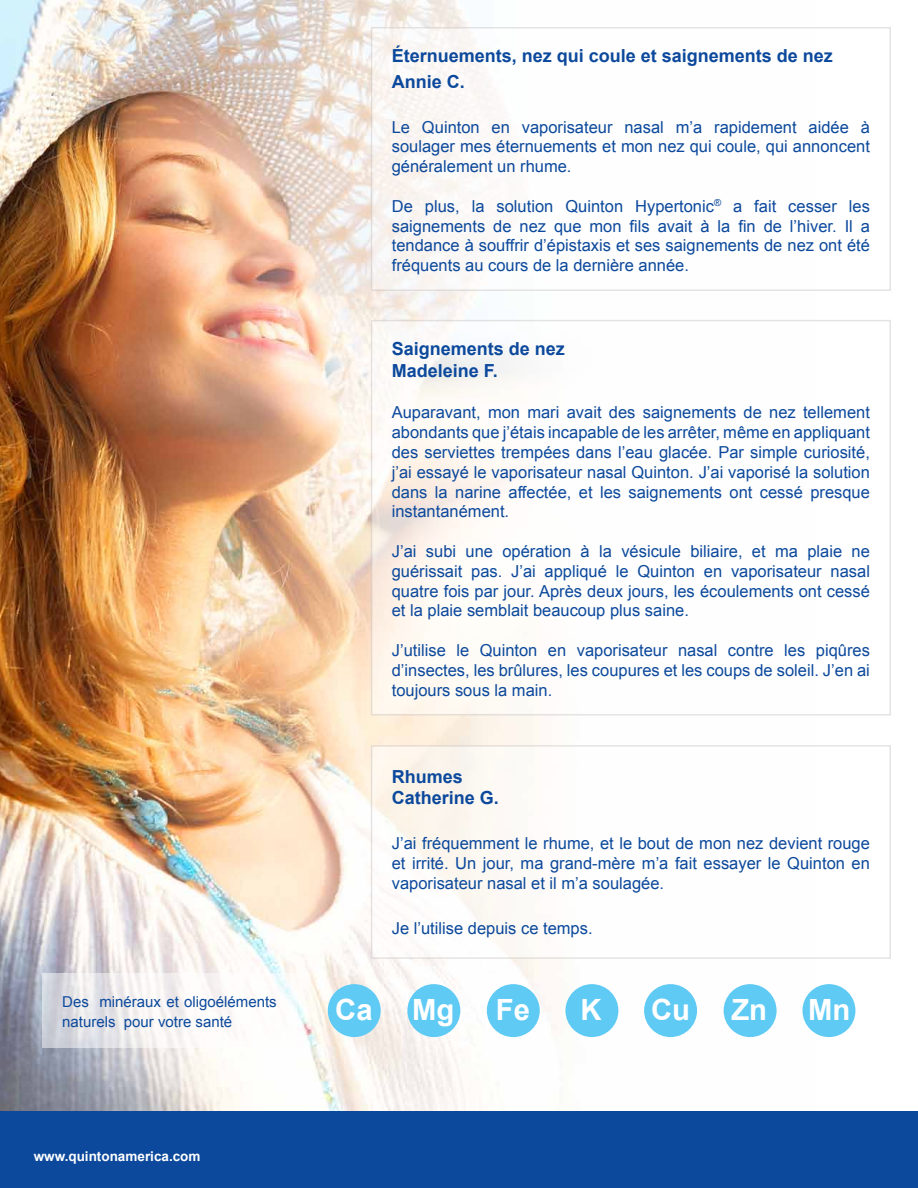
<style>
.page{position:relative;width:918px;height:1188px;background:#fff}
.page>*{position:absolute;margin:0;border:0;box-sizing:border-box;transform-origin:0 0}
.t1{font:700 29.25px "Arial";color:#fff}
.t2{font:700 18px/21.6px "Arial";color:#0c499c}
.t3{font:16.5px/19.8px "Arial";color:#0c499c;text-align:justify}
.t4{font:15px/19.8px "Arial";color:#0c499c}
.t5{font:700 13.5px "Arial";color:#fff}
</style>
<div class="page">
<img style="left:0;top:0;width:814px;height:1111px">
<svg style="left:42px;top:974px;width:255px;height:74px;fill:#f8f6f5"></svg>
<div style="left:371px;top:27px;width:520px;height:264px;background:#fff;border:2px solid #cec9c8"></div>
<div style="left:371px;top:320px;width:520px;height:396px;background:#fff;border:2px solid #cec9c8"></div>
<div style="left:371px;top:745px;width:520px;height:214px;background:#fff;border:2px solid #cec9c8"></div>
<div style="left:0;top:1111px;width:918px;height:77px;background:#0c499c"></div>
<div style="left:328px;top:984px;width:53px;height:53px;background:#5fcaf4;border-radius:50%"></div>
<div style="left:407px;top:984px;width:53px;height:53px;background:#5fcaf4;border-radius:50%"></div>
<div style="left:487px;top:984px;width:53px;height:53px;background:#5fcaf4;border-radius:50%"></div>
<div style="left:565px;top:984px;width:53px;height:53px;background:#5fcaf4;border-radius:50%"></div>
<div style="left:644px;top:984px;width:53px;height:53px;background:#5fcaf4;border-radius:50%"></div>
<div style="left:724px;top:984px;width:53px;height:53px;background:#5fcaf4;border-radius:50%"></div>
<div style="left:802px;top:984px;width:53px;height:53px;background:#5fcaf4;border-radius:50%"></div>
<p class="t2" style="left:392px;top:44px;width:443px;line-height:25.2px">Éternuements, nez qui coule et saignements de nez<br>Annie C.</p>
<p class="t3" style="left:392px;top:117px;width:480px">Le Quinton en vaporisateur nasal m’a rapidement aidée à soulager mes éternuements et mon nez qui coule, qui annoncent généralement un rhume.</p>
<p class="t3" style="left:392px;top:196px;width:480px">De plus, la solution Quinton Hypertonic<sup>®</sup> a fait cesser les saignements de nez que mon fils avait à la fin de l’hiver. Il a tendance à souffrir d’épistaxis et ses saignements de nez ont été fréquents au cours de la dernière année.</p>
<p class="t2" style="left:392px;top:339px;width:175px">Saignements de nez<br>Madeleine F.</p>
<p class="t3" style="left:392px;top:403px;width:480px">Auparavant, mon mari avait des saignements de nez tellement abondants que j’étais incapable de les arrêter, même en appliquant des serviettes trempées dans l’eau glacée. Par simple curiosité, j’ai essayé le vaporisateur nasal Quinton. J’ai vaporisé la solution dans la narine affectée, et les saignements ont cessé presque instantanément.</p>
<p class="t3" style="left:392px;top:541px;width:480px">J’ai subi une opération à la vésicule biliaire, et ma plaie ne guérissait pas. J’ai appliqué le Quinton en vaporisateur nasal quatre fois par jour. Après deux jours, les écoulements ont cessé et la plaie semblait beaucoup plus saine.</p>
<p class="t3" style="left:392px;top:640px;width:480px">J’utilise le Quinton en vaporisateur nasal contre les piqûres d’insectes, les brûlures, les coupures et les coups de soleil. J’en ai toujours sous la main.</p>
<p class="t2" style="left:392px;top:766px;width:109px">Rhumes<br>Catherine G.</p>
<p class="t3" style="left:392px;top:834px;width:480px">J’ai fréquemment le rhume, et le bout de mon nez devient rouge et irrité. Un jour, ma grand-mère m’a fait essayer le Quinton en vaporisateur nasal et il m’a soulagée.</p>
<p class="t3" style="left:392px;top:918px;width:202px">Je l’utilise depuis ce temps.</p>
<p class="t4" style="left:62px;top:992px;width:216px">Des minéraux et oligoéléments naturels pour votre santé</p>
<h1 class="t1" style="left:335px;top:990px;width:39px">Ca</h1>
<h1 class="t1" style="left:412px;top:990px;width:44px">Mg</h1>
<h1 class="t1" style="left:496px;top:990px;width:36px">Fe</h1>
<h1 class="t1" style="left:580px;top:990px;width:23px">K</h1>
<h1 class="t1" style="left:651px;top:990px;width:40px">Cu</h1>
<h1 class="t1" style="left:731px;top:990px;width:37px">Zn</h1>
<h1 class="t1" style="left:808px;top:990px;width:44px">Mn</h1>
<p class="t5" style="left:34px;top:1147px;width:168px">www.quintonamerica.com</p>
</div>
